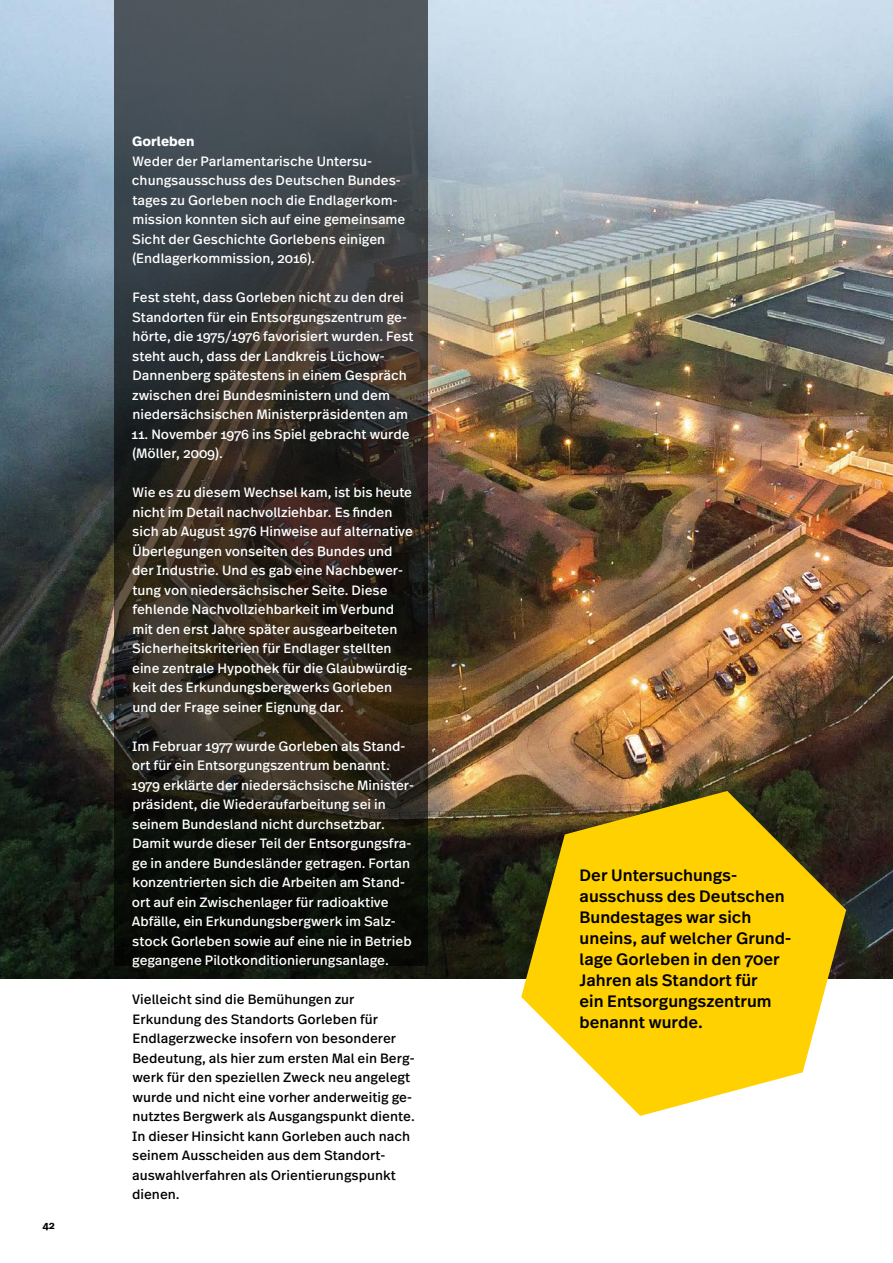
<style>
.page{position:relative;width:893px;height:1263px;background:#fff}
.page>*{position:absolute;margin:0;border:0;box-sizing:border-box;transform-origin:0 0}
.Innenteil_Text_Einleitung{font:500 16.5px/21px "Real Text Pro";color:#000}
.Innenteil_Text{font:13.5px/19.5px "Real Text Pro";color:#fff}
.Innenteil_Text-2{font:13.5px/19.5px "Real Text Pro";color:#000}
.Innenteil_Zwischenüberschrift{font:700 13.5px "Real Text Pro";color:#fff}
.t1{font:600 10.5px "Real Text Pro";color:#000}
</style>
<div class="page">
<img style="left:0;top:0;width:893px;height:978px">
<svg style="left:114px;top:0;width:313px;height:965px;background:#2f2f2c"></svg>
<svg style="left:521px;top:791px;width:325px;height:325px;background:#e0bf2a"></svg>
<p class="t1" style="left:43px;top:1218px;width:14px">42</p>
<h3 class="Innenteil_Zwischenüberschrift" style="left:132px;top:131px;width:64px">Gorleben</h3>
<p class="Innenteil_Text" style="left:132px;top:151px;width:275px">Weder der Parlamentarische Untersu&shy;chungsausschuss des Deutschen Bundes&shy;tages zu Gorleben noch die Endlagerkom&shy;mission konnten sich auf eine gemeinsame Sicht der Geschichte Gorlebens einigen (Endlagerkommission, 2016).</p>
<p class="Innenteil_Text" style="left:132px;top:287px;width:283px">Fest steht, dass Gorleben nicht zu den drei Standorten für ein Entsorgungszentrum ge&shy;hörte, die 1975/1976 favorisiert wurden. Fest steht auch, dass der Landkreis Lüchow-Dannenberg spätestens in einem Gespräch zwischen drei Bundesministern und dem niedersächsischen Ministerpräsidenten am</p>
<p class="Innenteil_Text" style="left:132px;top:424px;width:279px">11. November 1976 ins Spiel gebracht wurde (Möller, 2009).</p>
<p class="Innenteil_Text" style="left:132px;top:482px;width:282px">Wie es zu diesem Wechsel kam, ist bis heute nicht im Detail nachvollziehbar. Es finden sich ab August 1976 Hinweise auf alternative Überlegungen vonseiten des Bundes und der Industrie. Und es gab eine Nachbewer&shy;tung von niedersächsischer Seite. Diese fehlende Nachvollziehbarkeit im Verbund mit den erst Jahre später ausgearbeiteten Sicherheitskriterien für Endlager stellten eine zentrale Hypothek für die Glaubwürdig&shy;keit des Erkundungsbergwerks Gorleben und der Frage seiner Eignung dar.</p>
<p class="Innenteil_Text" style="left:132px;top:736px;width:284px">Im Februar 1977 wurde Gorleben als Stand&shy;ort für ein Entsorgungszentrum benannt.<br>1979 erklärte der niedersächsische Minister&shy;präsident, die Wiederaufarbeitung sei in seinem Bundesland nicht durchsetzbar.<br>Damit wurde dieser Teil der Entsorgungsfra&shy;ge in andere Bundesländer getragen. Fortan konzentrierten sich die Arbeiten am Stand&shy;ort auf ein Zwischenlager für radioaktive Abfälle, ein Erkundungsbergwerk im Salz&shy;stock Gorleben sowie auf eine nie in Betrieb gegangene Pilotkonditionierungsanlage.</p>
<p class="Innenteil_Text-2" style="left:132px;top:989px;width:284px">Vielleicht sind die Bemühungen zur Erkundung des Standorts Gorleben für Endlagerzwecke insofern von besonderer Bedeutung, als hier zum ersten Mal ein Berg&shy;werk für den speziellen Zweck neu angelegt wurde und nicht eine vorher anderweitig ge&shy;nutztes Bergwerk als Ausgangspunkt diente.<br>In dieser Hinsicht kann Gorleben auch nach seinem Ausscheiden aus dem Standort&shy;auswahlverfahren als Orientierungspunkt dienen.</p>
<p class="Innenteil_Text_Einleitung" style="left:580px;top:864px;width:213px">Der Untersuchungs&shy;ausschuss des Deutschen<br>Bundestages war sich uneins, auf welcher Grund&shy;lage Gorleben in den 70er<br>Jahren als Standort für<br>ein Entsorgungszentrum benannt wurde.</p>
</div>
